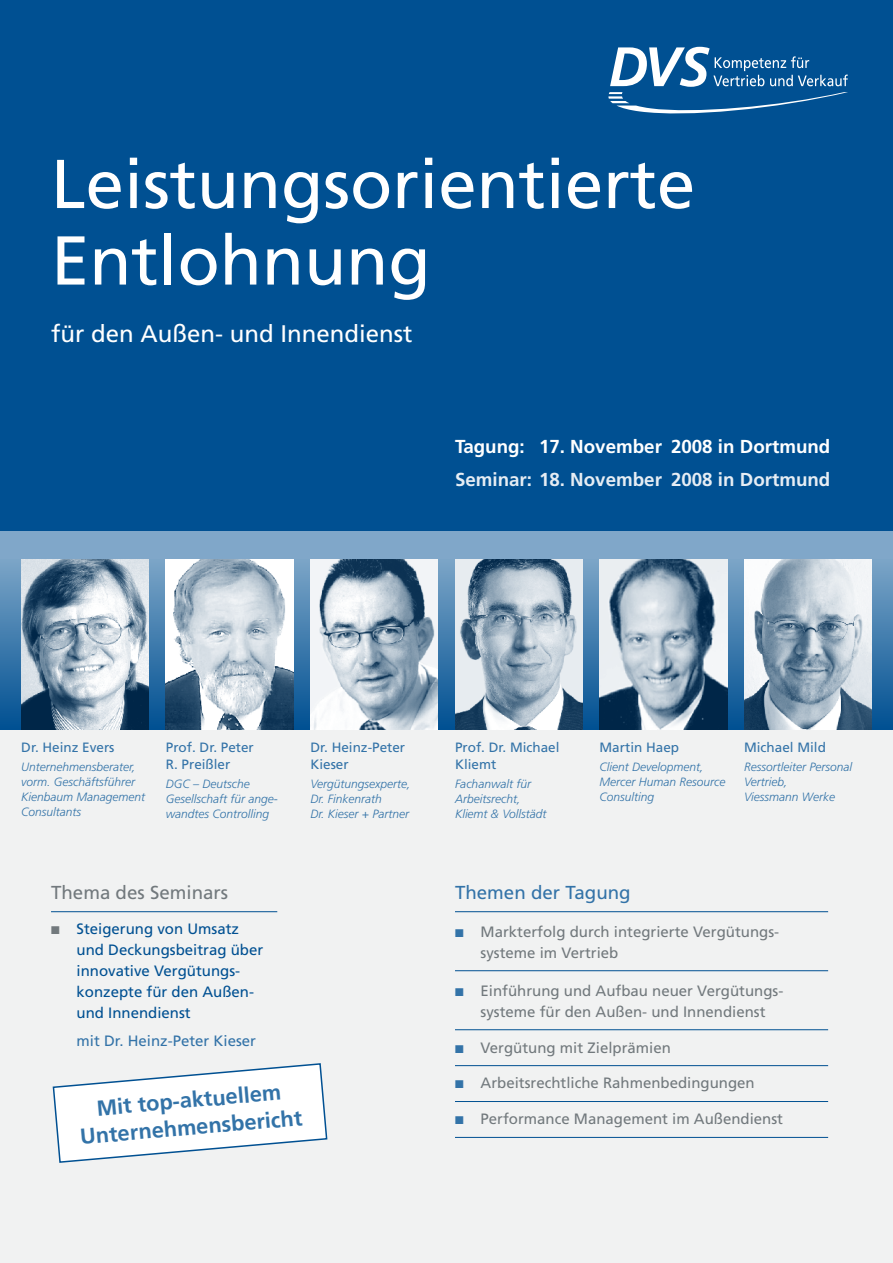
<style>
.page{position:relative;width:893px;height:1263px;background:#fff}
.page>*{position:absolute;margin:0;border:0;box-sizing:border-box;transform-origin:0 0}
.t1{font:69px/76.5px "Frutiger LT";color:#fff}
.t2{font:24px "Frutiger LT";color:#fff}
.t3{font:700 21.75px "Frutiger LT";color:#3373a8}
.t4{font:700 18.75px "Frutiger LT";color:#e6edf4}
.t5{font:700 18.75px "Frutiger LT";color:#fff}
.t6{font:18.75px "Frutiger LT";color:#72797d}
.t7{font:18.75px "Frutiger LT";color:#3373a8}
.t8{font:15px/21px "Frutiger LT";color:#72797d}
.t9{font:15px/21px "Frutiger LT";color:#005092}
.t10{font:15px "Frutiger LT";color:#3373a8}
.t11{font:13.5px/16.5px "Frutiger LT";color:#3373a8}
.t12{font:italic 300 12px/15px "Frutiger LT";color:#3373a8}
.s1{color:#72797d}
.s2{color:#3373a8}
</style>
<div class="page">
<div style="left:0;top:727px;width:893px;height:536px;background:#f1f2f2"></div>
<div style="left:0;top:0;width:893px;height:549px;background:#005092"></div>
<hr style="left:51px;top:911px;width:226px;height:1px;background:#005092">
<hr style="left:455px;top:911px;width:373px;height:1px;background:#005092">
<hr style="left:455px;top:970px;width:373px;height:1px;background:#005092">
<hr style="left:455px;top:1029px;width:373px;height:1px;background:#005092">
<hr style="left:455px;top:1065px;width:373px;height:1px;background:#005092">
<hr style="left:455px;top:1101px;width:373px;height:1px;background:#005092">
<hr style="left:455px;top:1137px;width:373px;height:1px;background:#005092">
<svg style="left:608px;top:47px;width:240px;height:66px"></svg>
<svg style="left:52px;top:1063px;width:276px;height:100px"></svg>
<div style="left:0;top:556px;width:893px;height:173px;background:linear-gradient(to bottom,#7ea7c8,#005092)"></div>
<div style="left:0;top:531px;width:893px;height:28px;background:#80a7c9"></div>
<img style="left:744px;top:559px;width:128px;height:170px">
<img style="left:21px;top:559px;width:128px;height:170px">
<img style="left:166px;top:559px;width:127px;height:170px">
<img style="left:310px;top:559px;width:128px;height:170px">
<img style="left:455px;top:559px;width:128px;height:170px">
<img style="left:599px;top:559px;width:128px;height:170px">
<h1 class="t1" style="left:51px;top:146px;width:646px">Leistungsorientierte<br>Entlohnung</h1>
<h2 class="t2" style="left:51px;top:319px;width:363px">für den Außen- und Innendienst</h2>
<h3 class="t5" style="left:455px;top:436px;width:377px">Tagung: 17. November 2008 in Dortmund</h3>
<h3 class="t4" style="left:455px;top:468px;width:377px">Seminar: 18. November 2008 in Dortmund</h3>
<p class="t11" style="left:21px;top:739px;width:95px">Dr. Heinz Evers</p>
<p class="t12" style="left:21px;top:760px;width:126px">Unternehmensberater, vorm. Geschäftsführer<br>Kienbaum Management<br>Consultants</p>
<p class="t11" style="left:166px;top:739px;width:90px">Prof. Dr. Peter<br>R. Preißler</p>
<p class="t12" style="left:166px;top:776px;width:113px">DGC – Deutsche<br>Gesellschaft für ange&shy;wandtes Controlling</p>
<p class="t11" style="left:310px;top:739px;width:96px">Dr. Heinz-Peter<br>Kieser</p>
<p class="t12" style="left:310px;top:776px;width:102px">Vergütungsexperte,<br>Dr. Finkenrath<br>Dr. Kieser + Partner</p>
<h3 class="t6" style="left:51px;top:881px;width:179px">Thema des Seminars</h3>
<p class="t9" style="left:77px;top:919px;width:188px;text-indent:-26px"><span class="s1">■</span> Steigerung von Umsatz und Deckungsbeitrag über innovative Vergütungs&shy;konzepte für den Außen&shy;und Innendienst</p>
<p class="t10" style="left:77px;top:1032px;width:181px">mit Dr. Heinz-Peter Kieser</p>
<h3 class="t3" style="left:96px;top:1095px;width:186px;rotate:-5deg">Mit top-aktuellem</h3>
<h3 class="t3" style="left:79px;top:1124px;width:224px;rotate:-5deg">Unternehmensbericht</h3>
<p class="t11" style="left:455px;top:739px;width:106px">Prof. Dr. Michael<br>Kliemt</p>
<p class="t12" style="left:455px;top:776px;width:93px">Fachanwalt für<br>Arbeitsrecht,<br>Kliemt &amp; Vollstädt</p>
<p class="t11" style="left:600px;top:739px;width:81px">Martin Haep</p>
<p class="t12" style="left:600px;top:760px;width:128px">Client Development,<br>Mercer Human Resource<br>Consulting</p>
<p class="t11" style="left:744px;top:739px;width:83px">Michael Mild</p>
<p class="t12" style="left:744px;top:760px;width:109px">Ressortleiter Personal<br>Vertrieb,<br>Viessmann Werke</p>
<h3 class="t7" style="left:455px;top:881px;width:177px">Themen der Tagung</h3>
<p class="t8" style="left:480px;top:921px;width:300px;text-indent:-26px"><span class="s2">■</span> Markterfolg durch integrierte Vergütungs&shy;systeme im Vertrieb</p>
<p class="t8" style="left:455px;top:980px;width:330px;text-align:center"><span class="s2">■</span> Einführung und Aufbau neuer Vergütungs&shy;systeme für den Außen- und Innendienst</p>
<p class="t8" style="left:455px;top:1037px;width:217px"><span class="s2">■</span> Vergütung mit Zielprämien</p>
<p class="t8" style="left:455px;top:1073px;width:301px"><span class="s2">■</span> Arbeitsrechtliche Rahmenbedingungen</p>
<p class="t8" style="left:455px;top:1108px;width:330px"><span class="s2">■</span> Performance Management im Außendienst</p>
</div>
